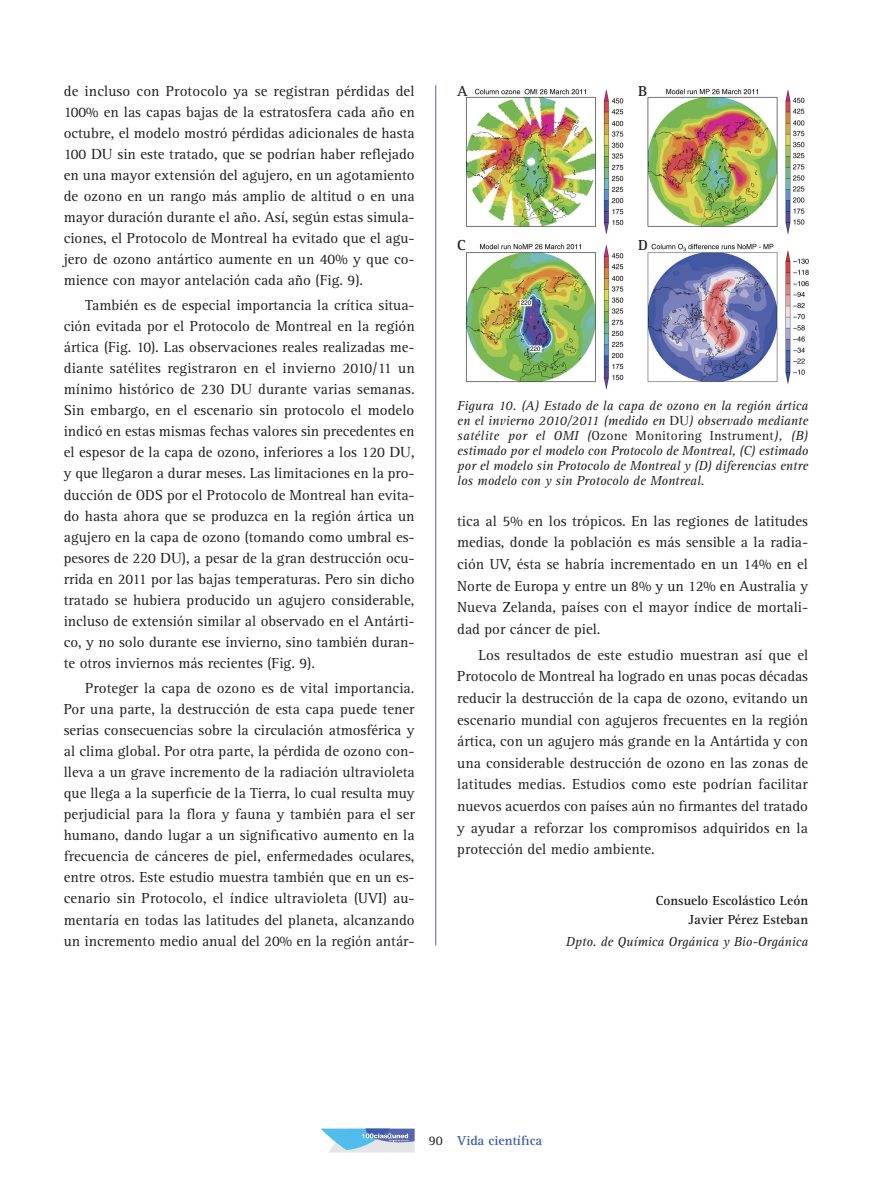
<style>
.page{position:relative;width:872px;height:1187px;background:#fff}
.page>*{position:absolute;margin:0;border:0;box-sizing:border-box;transform-origin:0 0}
.GENERAL-PARRAFO-1{font:15px/21px "Rotis Serif Std";color:#231f20;text-align:justify}
.GENERAL-NIVEL-3{font:700 15px "Rotis Serif Std";color:#231f20}
.GENERAL-NIVEL-3-2{font:italic 13.5px/15px "Rotis Serif Std";color:#231f20;text-align:justify}
.t1{font:700 13.5px "Rotis Serif Std";color:#231f20}
.t2{font:700 13.5px "Rotis Serif Std";color:#3c5caa}
.t3{font:13.5px "Rotis Serif Std";color:#231f20}
.s1{font-family:"Times New Roman"}
.s2{font-family:"Times New Roman";font-style:normal}
.s3{font-style:normal}
</style>
<div class="page">
<hr style="left:435px;top:85px;width:1px;height:860px;background:#5564ae">
<img style="left:465px;top:88px;width:343px;height:302px">
<div style="left:457px;top:240px;width:13px;height:11px;background:#fff"></div>
<div style="left:638px;top:240px;width:13px;height:11px;background:#fff"></div>
<div style="left:638px;top:85px;width:13px;height:11px;background:#fff"></div>
<div style="left:457px;top:85px;width:13px;height:11px;background:#fff"></div>
<svg style="left:320px;top:1128px;width:94px;height:24px"></svg>
<p class="GENERAL-PARRAFO-1" style="left:64px;top:80px;width:352px">de incluso con Protocolo ya se registran pérdidas del 100% en las capas bajas de la estratosfera cada año en octubre, el modelo mostró pérdidas adicionales de hasta 100 <span class="s1">DU</span> sin este tratado, que se podrían haber reflejado en una mayor extensión del agujero, en un agotamiento de ozono en un rango más amplio de altitud o en una mayor duración durante el año. Así, según estas simula&shy;ciones, el Protocolo de Montreal ha evitado que el agu&shy;jero de ozono antártico aumente en un 40% y que co&shy;mience con mayor antelación cada año (Fig. 9).</p>
<p class="GENERAL-PARRAFO-1" style="left:64px;top:295px;width:352px;text-indent:21px">También es de especial importancia la crítica situa&shy;ción evitada por el Protocolo de Montreal en la región ártica (Fig. 10). Las observaciones reales realizadas me&shy;diante satélites registraron en el invierno 2010/11 un mínimo histórico de 230 <span class="s1">DU</span> durante varias semanas.<br>Sin embargo, en el escenario sin protocolo el modelo indicó en estas mismas fechas valores sin precedentes en el espesor de la capa de ozono, inferiores a los 120 <span class="s1">DU</span>, y que llegaron a durar meses. Las limitaciones en la pro&shy;ducción de ODS por el Protocolo de Montreal han evita&shy;do hasta ahora que se produzca en la región ártica un agujero en la capa de ozono (tomando como umbral es&shy;pesores de 220 <span class="s1">DU</span>), a pesar de la gran destrucción ocu&shy;rrida en 2011 por las bajas temperaturas. Pero sin dicho tratado se hubiera producido un agujero considerable, incluso de extensión similar al observado en el Antárti&shy;co, y no solo durante ese invierno, sino también duran&shy;te otros inviernos más recientes (Fig. 9).</p>
<p class="GENERAL-PARRAFO-1" style="left:64px;top:678px;width:352px;text-indent:21px">Proteger la capa de ozono es de vital importancia.<br>Por una parte, la destrucción de esta capa puede tener serias consecuencias sobre la circulación atmosférica y al clima global. Por otra parte, la pérdida de ozono con&shy;lleva a un grave incremento de la radiación ultravioleta que llega a la superficie de la Tierra, lo cual resulta muy perjudicial para la flora y fauna y también para el ser humano, dando lugar a un significativo aumento en la frecuencia de cánceres de piel, enfermedades oculares, entre otros. Este estudio muestra también que en un es&shy;cenario sin Protocolo, el índice ultravioleta (UVI) au&shy;mentaría en todas las latitudes del planeta, alcanzando un incremento medio anual del 20% en la región antár-</p>
<p class="GENERAL-NIVEL-3" style="left:457px;top:82px;width:12px">A</p>
<p class="GENERAL-NIVEL-3" style="left:638px;top:82px;width:11px">B</p>
<p class="GENERAL-NIVEL-3" style="left:457px;top:236px;width:10px">C</p>
<p class="GENERAL-NIVEL-3" style="left:638px;top:236px;width:11px">D</p>
<p class="GENERAL-NIVEL-3-2" style="left:457px;top:398px;width:352px">Figura 10. (A) Estado de la capa de ozono en la región ártica en el invierno 2010/2011 (medido en <span class="s2">DU</span>) observado mediante satélite por el OMI (<span class="s3">Ozone Monitoring Instrument</span>), (B) estimado por el modelo con Protocolo de Montreal, (C) estimado por el modelo sin Protocolo de Montreal y (D) diferencias entre los modelo con y sin Protocolo de Montreal.</p>
<p class="GENERAL-PARRAFO-1" style="left:457px;top:510px;width:352px;line-height:21.6px">tica al 5% en los trópicos. En las regiones de latitudes medias, donde la población es más sensible a la radia&shy;ción UV, ésta se habría incrementado en un 14% en el Norte de Europa y entre un 8% y un 12% en Australia y Nueva Zelanda, países con el mayor índice de mortali&shy;dad por cáncer de piel.</p>
<p class="GENERAL-PARRAFO-1" style="left:457px;top:644px;width:352px;line-height:21.6px;text-indent:21px">Los resultados de este estudio muestran así que el Protocolo de Montreal ha logrado en unas pocas décadas reducir la destrucción de la capa de ozono, evitando un escenario mundial con agujeros frecuentes en la región ártica, con un agujero más grande en la Antártida y con una considerable destrucción de ozono en las zonas de latitudes medias. Estudios como este podrían facilitar nuevos acuerdos con países aún no firmantes del tratado y ayudar a reforzar los compromisos adquiridos en la protección del medio ambiente.</p>
<p class="t1" style="left:655px;top:892px;width:154px">Consuelo Escolástico León</p>
<p class="t1" style="left:688px;top:911px;width:121px">Javier Pérez Esteban</p>
<p class="GENERAL-NIVEL-3-2" style="left:566px;top:933px;width:244px">Dpto. de Química Orgánica y Bio-Orgánica</p>
<p class="t3" style="left:429px;top:1133px;width:16px">90</p>
<p class="t2" style="left:457px;top:1132px;width:87px">Vida científica</p>
</div>
